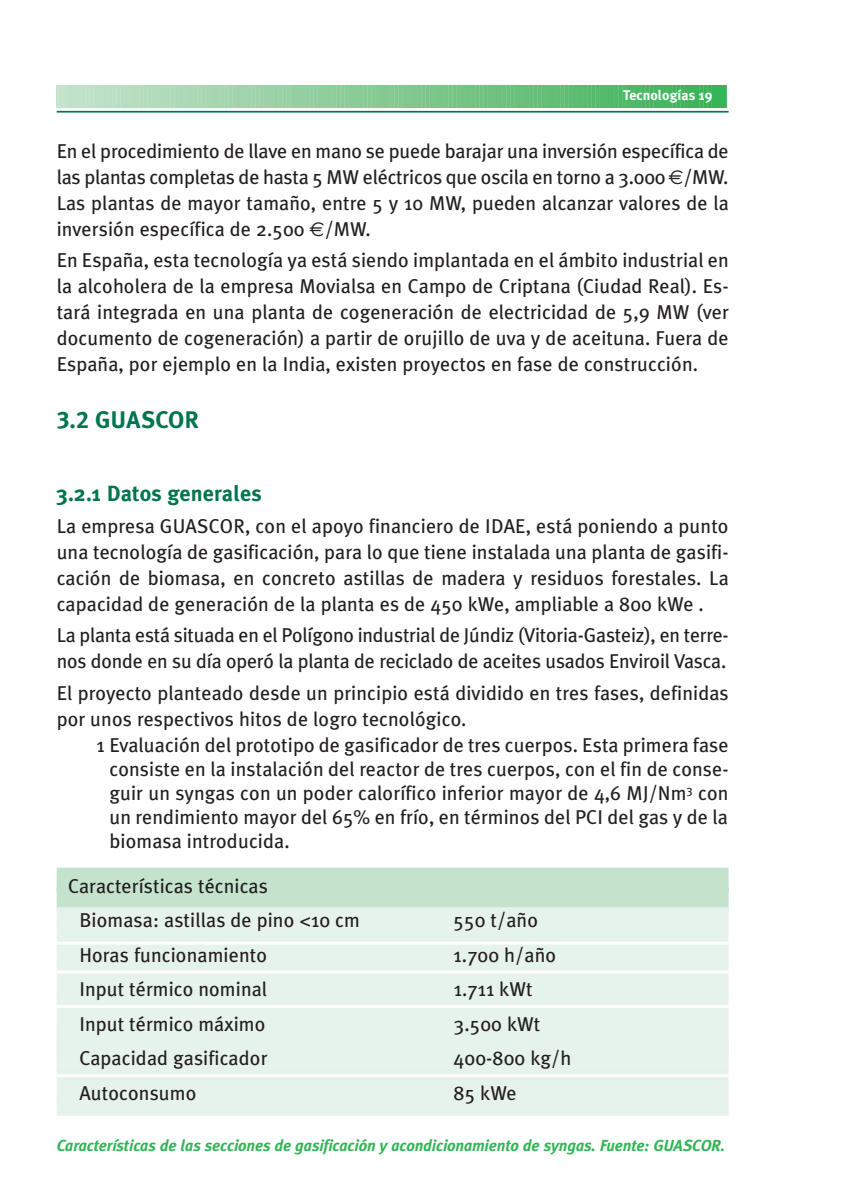
<style>
.page{position:relative;width:842px;height:1191px;background:#fff}
.page>*{position:absolute;margin:0;border:0;box-sizing:border-box;transform-origin:0 0}
.t1{font:24px "Meta Plus Bold Caps";letter-spacing:.005em;color:#00754f}
.t2{font:700 22px "Meta Plus";letter-spacing:.005em;color:#00754f}
.t3{font:20px/26px "Meta Plus";letter-spacing:.005em;color:#231f20;text-align:justify}
.t4{font:italic 700 16px "Meta Plus";letter-spacing:-.01em;color:#32b457}
.t5{font:700 14px "Meta Plus";letter-spacing:.005em;color:#fff}
.s1{font-family:"Euro Sans"}
.s2{font-family:"Gill Sans"}
</style>
<div class="page">
<div style="left:57px;top:927px;width:672px;height:36px;background:#e6f3ea"></div>
<hr style="left:57px;top:941px;width:672px;height:3px;background:#fff">
<div style="left:57px;top:961px;width:672px;height:36px;background:#e6f3ea"></div>
<hr style="left:57px;top:970px;width:672px;height:3px;background:#fff">
<div style="left:57px;top:996px;width:672px;height:36px;background:#e6f3ea"></div>
<hr style="left:57px;top:1005px;width:672px;height:3px;background:#fff">
<div style="left:57px;top:1030px;width:672px;height:28px;background:#e6f3ea"></div>
<div style="left:57px;top:1037px;width:672px;height:28px;background:#e6f3ea"></div>
<div style="left:57px;top:1065px;width:672px;height:36px;background:#e6f3ea"></div>
<hr style="left:57px;top:1074px;width:672px;height:3px;background:#fff">
<div style="left:57px;top:1099px;width:672px;height:16px;background:#e6f3ea"></div>
<svg style="left:57px;top:85px;width:668px;height:23px;background:#82ca92"></svg>
<hr style="left:57px;top:111px;width:672px;height:2px;background:#00754f">
<div style="left:57px;top:867px;width:672px;height:24px;background:#c4e3cd"></div>
<div style="left:57px;top:887px;width:672px;height:24px;background:#c4e3cd"></div>
<div style="left:57px;top:907px;width:672px;height:20px;background:#e6f3ea"></div>
<p class="t5" style="left:623px;top:87px;width:91px">Tecnologías 19</p>
<p class="t3" style="left:57px;top:138px;width:674px">En el procedimiento de llave en mano se puede barajar una inversión específica de las plantas completas de hasta 5 MW eléctricos que oscila en torno a 3.000 <span class="s1">€</span>/MW.<br>Las plantas de mayor tamaño, entre 5 y 10 MW, pueden alcanzar valores de la inversión específica de 2.500 <span class="s1">€</span>/MW.</p>
<p class="t3" style="left:57px;top:247px;width:674px">En España, esta tecnología ya está siendo implantada en el ámbito industrial en la alcoholera de la empresa Movialsa en Campo de Criptana (Ciudad Real). Es&shy;tará integrada en una planta de cogeneración de electricidad de 5,9 MW (ver documento de cogeneración) a partir de orujillo de uva y de aceituna. Fuera de España, por ejemplo en la India, existen proyectos en fase de construcción.</p>
<h4 class="t1" style="left:57px;top:406px;width:144px">3.2 GUASCOR</h4>
<h4 class="t2" style="left:57px;top:480px;width:207px">3.2.1 Datos generales</h4>
<p class="t3" style="left:57px;top:513px;width:674px">La empresa GUASCOR, con el apoyo financiero de IDAE, está poniendo a punto una tecnología de gasificación, para lo que tiene instalada una planta de gasifi&shy;cación de biomasa, en concreto astillas de madera y residuos forestales. La capacidad de generación de la planta es de 450 kWe, ampliable a 800 kWe .</p>
<p class="t3" style="left:57px;top:622px;width:674px">La planta está situada en el Polígono industrial de Júndiz (Vitoria-Gasteiz), en terre-</p>
<p class="t3" style="left:57px;top:645px;width:674px;line-height:31.6px">nos donde en su día operó la planta de reciclado de aceites usados Enviroil Vasca.<br>El proyecto planteado desde un principio está dividido en tres fases, definidas</p>
<p class="t3" style="left:57px;top:706px;width:411px">por unos respectivos hitos de logro tecnológico.</p>
<p class="t3" style="left:96px;top:732px;width:634px">1 Evaluación del prototipo de gasificador de tres cuerpos. Esta primera fase</p>
<p class="t3" style="left:109px;top:756px;width:621px">consiste en la instalación del reactor de tres cuerpos, con el fin de conse-</p>
<p class="t3" style="left:109px;top:780px;width:621px">guir un syngas con un poder calorífico inferior mayor de 4,6 MJ/Nm<sup>3</sup> con</p>
<p class="t3" style="left:109px;top:804px;width:620px">un rendimiento mayor del 65% en frío, en términos del PCI del gas y de la</p>
<p class="t3" style="left:109px;top:828px;width:182px">biomasa introducida.</p>
<p class="t3" style="left:79px;top:869px;width:282px;line-height:34px;text-indent:-11px">Características técnicas<br>Biomasa: astillas de pino <span class="s2">&lt;</span>10 cm</p>
<p class="t3" style="left:454px;top:907px;width:86px">550 t/año</p>
<p class="t3" style="left:79px;top:941px;width:189px">Horas funcionamiento</p>
<p class="t3" style="left:454px;top:941px;width:104px">1.700 h/año</p>
<p class="t3" style="left:79px;top:976px;width:189px">Input térmico nominal</p>
<p class="t3" style="left:454px;top:976px;width:80px">1.711 kWt</p>
<p class="t3" style="left:79px;top:1010px;width:188px">Input térmico máximo</p>
<p class="t3" style="left:454px;top:1010px;width:88px">3.500 kWt</p>
<p class="t3" style="left:79px;top:1045px;width:190px">Capacidad gasificador</p>
<p class="t3" style="left:454px;top:1045px;width:119px">400-800 kg/h</p>
<p class="t3" style="left:79px;top:1079px;width:119px">Autoconsumo</p>
<p class="t3" style="left:454px;top:1079px;width:65px">85 kWe</p>
<p class="t4" style="left:57px;top:1136px;width:670px">Características de las secciones de gasificación y acondicionamiento de syngas. Fuente: GUASCOR.</p>
</div>
